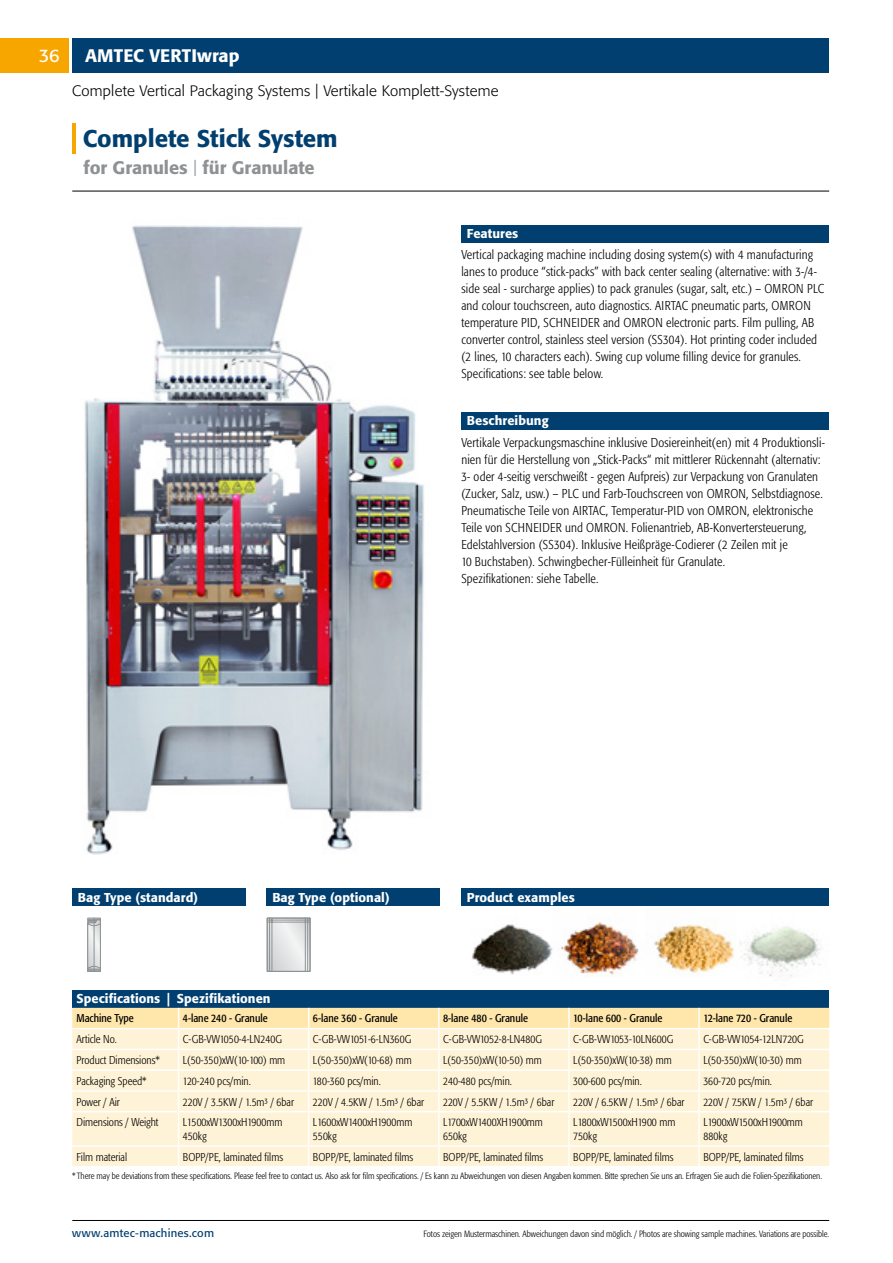
<style>
.page{position:relative;width:893px;height:1263px;background:#fff}
.page>*{position:absolute;margin:0;border:0;box-sizing:border-box;transform-origin:0 0}
.Headline{font:500 24px "Formata";color:#003f6f}
.Head_klein{font:500 18px "Formata";color:#8f9294}
.Kopf_Headline{font:500 18px "Formata";letter-spacing:.005em;color:#fff}
.Kopf_Pagina{font:18px "Formata";color:#fff}
.Kopf_Subline_links{font:300 15px "Formata";letter-spacing:.015em;color:#000}
.Copy_8_5_deutsch{font:300 condensed 12.75px/17px "Formata";letter-spacing:.015em;color:#000}
.Copy_8_5_englisch{font:300 condensed 12.75px/17px "Formata";letter-spacing:.015em;color:#000}
.Balkenheadline{font:500 12.75px "Formata";letter-spacing:.005em;color:#fff}
.Tabelle_Copy{font:300 condensed 11.25px/13.5px "Formata";color:#000}
.Tabelle_Typ__Sub{font:condensed 11.25px "Formata";color:#000}
.Kopf_www{font:11.25px "Formata";letter-spacing:.015em;color:#003f6f}
.Tabelle_Sternchentex{font:300 condensed 9px "Formata";letter-spacing:-.005em;color:#000}
.s1{font-weight:300;font-size:16.2px}
.s2{font-size:13.5px}
</style>
<div class="page">
<div style="left:87px;top:918px;width:14px;height:54px;border:1px solid #8f9294"></div>
<svg style="left:87px;top:919px;width:14px;height:53px"></svg>
<hr style="left:94px;top:918px;width:1px;height:53px;background:#8f9294">
<img style="left:471px;top:924px;width:82px;height:51px">
<img style="left:561px;top:922px;width:78px;height:55px">
<img style="left:654px;top:924px;width:81px;height:49px">
<img style="left:740px;top:926px;width:81px;height:51px">
<img style="left:84px;top:225px;width:340px;height:630px">
<svg style="left:270px;top:921px;width:37px;height:48px"></svg>
<hr style="left:269px;top:918px;width:1px;height:53px;background:#8f9294">
<hr style="left:272px;top:918px;width:1px;height:53px;background:#8f9294">
<hr style="left:305px;top:918px;width:1px;height:53px;background:#8f9294">
<hr style="left:307px;top:918px;width:1px;height:53px;background:#8f9294">
<hr style="left:267px;top:920px;width:43px;height:1px;background:#8f9294">
<hr style="left:267px;top:922px;width:43px;height:1px;background:#8f9294">
<div style="left:267px;top:918px;width:43px;height:54px;border:1px solid #8f9294"></div>
<div style="left:72px;top:991px;width:757px;height:17px;background:#003f6f"></div>
<div style="left:72px;top:1112px;width:757px;height:54px;background:#fff3d7"></div>
<hr style="left:179px;top:1145px;width:130px;height:2px;background:#fff">
<hr style="left:309px;top:1145px;width:130px;height:2px;background:#fff">
<hr style="left:439px;top:1145px;width:130px;height:2px;background:#fff">
<hr style="left:569px;top:1145px;width:130px;height:2px;background:#fff">
<hr style="left:699px;top:1145px;width:130px;height:2px;background:#fff">
<hr style="left:308px;top:1112px;width:1px;height:33px;background:#fff">
<hr style="left:72px;top:1145px;width:107px;height:2px;background:#fff">
<svg style="left:308px;top:1147px;width:1px;height:19px"></svg>
<svg style="left:72px;top:1008px;width:757px;height:103px;background:#fff1d1"></svg>
<hr style="left:178px;top:1112px;width:1px;height:33px;background:#fff">
<hr style="left:438px;top:1112px;width:2px;height:33px;background:#fff">
<hr style="left:568px;top:1112px;width:2px;height:33px;background:#fff">
<hr style="left:698px;top:1112px;width:2px;height:33px;background:#fff">
<svg style="left:178px;top:1147px;width:1px;height:19px"></svg>
<svg style="left:438px;top:1147px;width:2px;height:19px"></svg>
<svg style="left:568px;top:1147px;width:2px;height:19px"></svg>
<svg style="left:698px;top:1147px;width:2px;height:19px"></svg>
<div style="left:461px;top:225px;width:368px;height:17px;background:#003f6f"></div>
<div style="left:461px;top:412px;width:368px;height:17px;background:#003f6f"></div>
<div style="left:72px;top:889px;width:174px;height:17px;background:#003f6f"></div>
<div style="left:461px;top:889px;width:368px;height:17px;background:#003f6f"></div>
<hr style="left:72px;top:123px;width:4px;height:31px;background:#f7a600">
<hr style="left:72px;top:191px;width:757px;height:1px;background:#000">
<div style="left:267px;top:889px;width:173px;height:17px;background:#003f6f"></div>
<div style="left:72px;top:38px;width:757px;height:34px;background:#003f6f"></div>
<div style="left:0;top:38px;width:68px;height:34px;background:#f7a600"></div>
<hr style="left:72px;top:1220px;width:757px;height:1px;background:#000">
<p class="Kopf_Pagina" style="left:39px;top:45px;width:22px">36</p>
<p class="Kopf_Headline" style="left:85px;top:45px;width:156px">AMTEC VERTIwrap</p>
<p class="Kopf_Subline_links" style="left:72px;top:82px;width:428px">Complete Vertical Packaging Systems | Vertikale Komplett-Systeme</p>
<p class="Headline" style="left:83px;top:124px;width:256px">Complete Stick System</p>
<p class="Head_klein" style="left:83px;top:157px;width:233px">for Granules <span class="s1">|</span> für Granulate</p>
<p class="Balkenheadline" style="left:467px;top:226px;width:53px">Features</p>
<p class="Copy_8_5_englisch" style="left:461px;top:247px;width:364px">Vertical packaging machine including dosing system(s) with 4 manufacturing lanes to produce “stick-packs” with back center sealing (alternative: with 3-/4- side seal - surcharge applies) to pack granules (sugar, salt, etc.) – OMRON PLC and colour touchscreen, auto diagnostics. AIRTAC pneumatic parts, OMRON temperature PID, SCHNEIDER and OMRON electronic parts. Film pulling, AB converter control, stainless steel version (SS304). Hot printing coder included (2 lines, 10 characters each). Swing cup volume filling device for granules.<br>Specifications: see table below.</p>
<p class="Balkenheadline" style="left:467px;top:413px;width:83px">Beschreibung</p>
<p class="Copy_8_5_deutsch" style="left:461px;top:434px;width:365px">Vertikale Verpackungsmaschine inklusive Dosiereinheit(en) mit 4 Produktionsli&shy;nien für die Herstellung von „Stick-Packs“ mit mittlerer Rückennaht (alternativ:<br>3- oder 4-seitig verschweißt - gegen Aufpreis) zur Verpackung von Granulaten (Zucker, Salz, usw.) – PLC und Farb-Touchscreen von OMRON, Selbstdiagnose.<br>Pneumatische Teile von AIRTAC, Temperatur-PID von OMRON, elektronische Teile von SCHNEIDER und OMRON. Folienantrieb, AB-Konvertersteuerung, Edelstahlversion (SS304). Inklusive Heißpräge-Codierer (2 Zeilen mit je<br>10 Buchstaben). Schwingbecher-Fülleinheit für Granulate.<br>Spezifikationen: siehe Tabelle.</p>
<p class="Balkenheadline" style="left:78px;top:889px;width:122px">Bag Type (standard)</p>
<p class="Balkenheadline" style="left:467px;top:889px;width:109px">Product examples</p>
<p class="Balkenheadline" style="left:272px;top:889px;width:119px">Bag Type (optional)</p>
<p class="Balkenheadline" style="left:77px;top:991px;width:196px">Specifications <span class="s2">|</span> Spezifikationen</p>
<p class="Tabelle_Typ__Sub" style="left:77px;top:1012px;width:59px">Machine Type</p>
<p class="Tabelle_Typ__Sub" style="left:183px;top:1012px;width:86px">4-lane 240 - Granule</p>
<p class="Tabelle_Typ__Sub" style="left:313px;top:1012px;width:86px">6-lane 360 - Granule</p>
<p class="Tabelle_Typ__Sub" style="left:443px;top:1012px;width:86px">8-lane 480 - Granule</p>
<p class="Tabelle_Typ__Sub" style="left:573px;top:1012px;width:91px">10-lane 600 - Granule</p>
<p class="Tabelle_Typ__Sub" style="left:703px;top:1012px;width:90px">12-lane 720 - Granule</p>
<p class="Tabelle_Copy" style="left:77px;top:1033px;width:42px">Article No.</p>
<p class="Tabelle_Copy" style="left:183px;top:1033px;width:101px">C-GB-VW1050-4-LN240G</p>
<p class="Tabelle_Copy" style="left:313px;top:1033px;width:100px">C-GB-VW1051-6-LN360G</p>
<p class="Tabelle_Copy" style="left:443px;top:1033px;width:100px">C-GB-VW1052-8-LN480G</p>
<p class="Tabelle_Copy" style="left:573px;top:1033px;width:102px">C-GB-VW1053-10LN600G</p>
<p class="Tabelle_Copy" style="left:703px;top:1033px;width:102px">C-GB-VW1054-12LN720G</p>
<p class="Tabelle_Copy" style="left:77px;top:1053px;width:85px">Product Dimensions*</p>
<p class="Tabelle_Copy" style="left:183px;top:1053px;width:104px">L(50-350)xW(10-100) mm</p>
<p class="Tabelle_Copy" style="left:313px;top:1053px;width:100px">L(50-350)xW(10-68) mm</p>
<p class="Tabelle_Copy" style="left:443px;top:1053px;width:100px">L(50-350)xW(10-50) mm</p>
<p class="Tabelle_Copy" style="left:573px;top:1053px;width:100px">L(50-350)xW(10-38) mm</p>
<p class="Tabelle_Copy" style="left:703px;top:1053px;width:100px">L(50-350)xW(10-30) mm</p>
<p class="Tabelle_Copy" style="left:77px;top:1074px;width:72px">Packaging Speed*</p>
<p class="Tabelle_Copy" style="left:183px;top:1074px;width:69px">120-240 pcs/min.</p>
<p class="Tabelle_Copy" style="left:313px;top:1074px;width:69px">180-360 pcs/min.</p>
<p class="Tabelle_Copy" style="left:443px;top:1074px;width:70px">240-480 pcs/min.</p>
<p class="Tabelle_Copy" style="left:573px;top:1074px;width:70px">300-600 pcs/min.</p>
<p class="Tabelle_Copy" style="left:703px;top:1074px;width:70px">360-720 pcs/min.</p>
<p class="Tabelle_Copy" style="left:77px;top:1095px;width:45px">Power / Air</p>
<p class="Tabelle_Copy" style="left:183px;top:1095px;width:113px">220V / 3.5KW / 1.5m³ / 6bar</p>
<p class="Tabelle_Copy" style="left:313px;top:1095px;width:113px">220V / 4.5KW / 1.5m³ / 6bar</p>
<p class="Tabelle_Copy" style="left:443px;top:1095px;width:113px">220V / 5.5KW / 1.5m³ / 6bar</p>
<p class="Tabelle_Copy" style="left:573px;top:1095px;width:113px">220V / 6.5KW / 1.5m³ / 6bar</p>
<p class="Tabelle_Copy" style="left:703px;top:1095px;width:111px">220V / 7.5KW / 1.5m³ / 6bar</p>
<p class="Tabelle_Copy" style="left:77px;top:1116px;width:84px">Dimensions / Weight</p>
<p class="Tabelle_Copy" style="left:183px;top:1116px;width:101px">L1500xW1300xH1900mm<br>450kg</p>
<p class="Tabelle_Copy" style="left:313px;top:1116px;width:101px">L1600xW1400xH1900mm<br>550kg</p>
<p class="Tabelle_Copy" style="left:443px;top:1116px;width:101px">L1700xW1400XH1900mm<br>650kg</p>
<p class="Tabelle_Copy" style="left:573px;top:1116px;width:104px">L1800xW1500xH1900 mm<br>750kg</p>
<p class="Tabelle_Copy" style="left:703px;top:1116px;width:101px">L1900xW1500xH1900mm<br>880kg</p>
<p class="Tabelle_Copy" style="left:77px;top:1150px;width:52px">Film material</p>
<p class="Tabelle_Copy" style="left:183px;top:1150px;width:102px">BOPP/PE, laminated films</p>
<p class="Tabelle_Copy" style="left:313px;top:1150px;width:102px">BOPP/PE, laminated films</p>
<p class="Tabelle_Copy" style="left:443px;top:1150px;width:102px">BOPP/PE, laminated films</p>
<p class="Tabelle_Copy" style="left:573px;top:1150px;width:102px">BOPP/PE, laminated films</p>
<p class="Tabelle_Copy" style="left:703px;top:1150px;width:102px">BOPP/PE, laminated films</p>
<p class="Tabelle_Sternchentex" style="left:72px;top:1170px;width:751px">* There may be deviations from these specifications. Please feel free to contact us. Also ask for film specifications. / Es kann zu Abweichungen von diesen Angaben kommen. Bitte sprechen Sie uns an. Erfragen Sie auch die Folien-Spezifikationen.</p>
<p class="Kopf_www" style="left:72px;top:1227px;width:143px">www.amtec-machines.com</p>
<p class="Tabelle_Sternchentex" style="left:423px;top:1228px;width:407px">Fotos zeigen Mustermaschinen. Abweichungen davon sind möglich. / Photos are showing sample machines. Variations are possible.</p>
</div>
